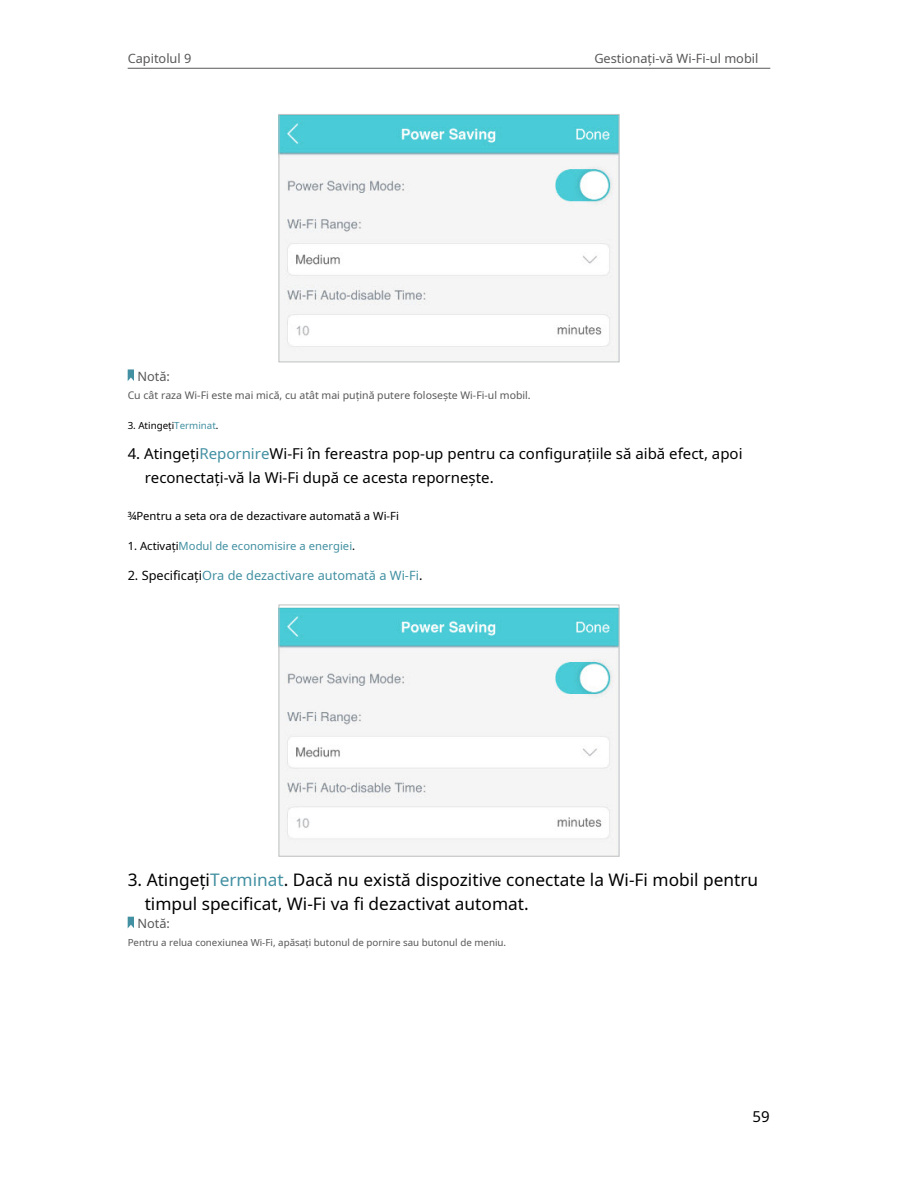
<style>
.page{position:relative;width:898px;height:1187px;background:#fff}
.page>*{position:absolute;margin:0;border:0;box-sizing:border-box;transform-origin:0 0}
.t1{font:17.25px/24px "Noto Sans";color:#000}
.t2{font:15px/24px "Noto Sans";color:#000}
.t3{font:12.75px "Noto Sans";color:#595757}
.t4{font:12.75px "Noto Sans";color:#4290a2}
.t5{font:11.25px "Noto Sans";color:#000}
.t6{font:11.25px "Noto Sans";color:#4290a2}
.t7{font:10.5px "Noto Sans";color:#595757}
.t8{font:9.75px "Noto Sans";color:#595757}
.t9{font:9.75px "Noto Sans";color:#000}
.s1{color:#4290a2}
.s2{color:#000}
</style>
<div class="page">
<hr style="left:128px;top:68px;width:642px;height:1px;background:#595757">
<img style="left:281px;top:116px;width:336px;height:244px">
<div style="left:279px;top:114px;width:340px;height:248px;border:1px solid #bfc0c0"></div>
<svg style="left:128px;top:369px;width:6px;height:12px"></svg>
<img style="left:281px;top:607px;width:336px;height:247px">
<div style="left:279px;top:604px;width:340px;height:252px;border:1px solid #bfc0c0"></div>
<svg style="left:128px;top:916px;width:6px;height:12px"></svg>
<p class="t3" style="left:128px;top:49px;width:65px">Capitolul 9</p>
<p class="t3" style="left:594px;top:49px;width:165px">Gestionați-vă Wi-Fi-ul mobil</p>
<p class="t3" style="left:137px;top:367px;width:34px">Notă:</p>
<p class="t7" style="left:128px;top:388px;width:404px">Cu cât raza Wi-Fi este mai mică, cu atât mai puțină putere folosește Wi-Fi-ul mobil.</p>
<p class="t9" style="left:128px;top:419px;width:92px">3. Atingeți<span class="s1">Terminat</span>.</p>
<p class="t2" style="left:145px;top:441px;width:599px;text-indent:-17px">4. Atingeți<span class="s1">Repornire</span>Wi-Fi în fereastra pop-up pentru ca configurațiile să aibă efect, apoi reconectați-vă la Wi-Fi după ce acesta repornește.</p>
<p class="t5" style="left:128px;top:508px;width:273px">¾Pentru a seta ora de dezactivare automată a Wi-Fi</p>
<p class="t6" style="left:128px;top:538px;width:229px"><span class="s2">1. Activați</span>Modul de economisire a energiei<span class="s2">.</span></p>
<p class="t4" style="left:128px;top:566px;width:296px"><span class="s2">2. Specificați</span>Ora de dezactivare automată a Wi-Fi<span class="s2">.</span></p>
<p class="t1" style="left:145px;top:867px;width:614px;text-indent:-17px">3. Atingeți<span class="s1">Terminat</span>. Dacă nu există dispozitive conectate la Wi-Fi mobil pentru timpul specificat, Wi-Fi va fi dezactivat automat.</p>
<p class="t3" style="left:137px;top:914px;width:34px">Notă:</p>
<p class="t8" style="left:128px;top:935px;width:380px">Pentru a relua conexiunea Wi-Fi, apăsați butonul de pornire sau butonul de meniu.</p>
<p class="t2" style="left:752px;top:1104px;width:19px">59</p>
</div>
